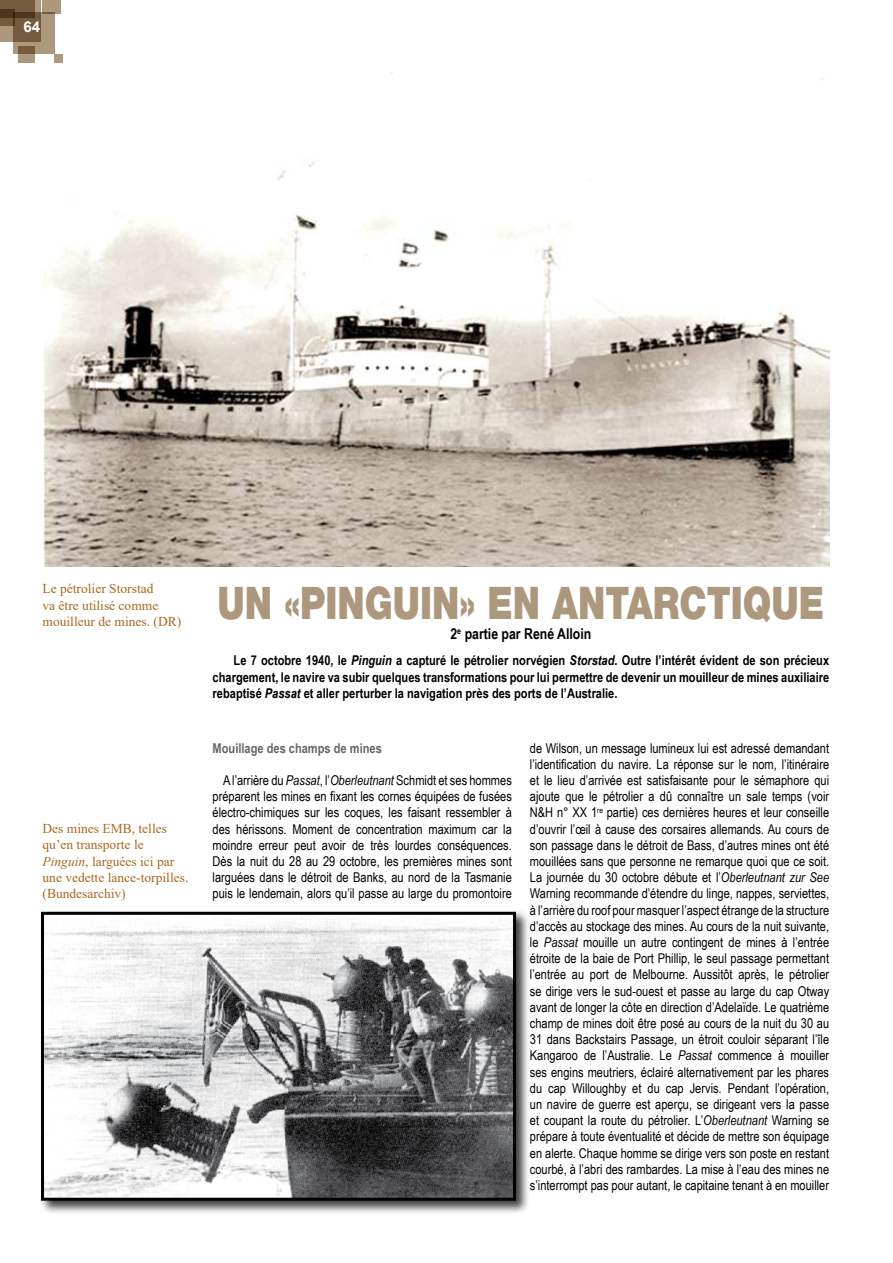
<style>
.page{position:relative;width:893px;height:1263px;background:#fff}
.page>*{position:absolute;margin:0;border:0;box-sizing:border-box;transform-origin:0 0}
.t1{font:900 45px "Helvetica Neue";color:#ad987e;scale:.8 1}
.t2{font:700 15px "Arial Narrow";color:#000}
.t3{font:700 15px "Arial";color:#fff}
.t4{font:13.5px/16.2px "Arial Narrow";color:#000;text-align:justify}
.t5{font:700 13.5px/16.2px "Arial Narrow";color:#000;text-align:justify}
.t6{font:13.5px/16.2px "Times New Roman";color:#a9671f}
.t7{font:700 13.5px "Arial Narrow";color:#666}
.s1{font-style:italic}
</style>
<div class="page">
<div style="left:0;top:0;width:41px;height:42px;background:#ad987e"></div>
<div style="left:0;top:0;width:34px;height:18px;background:#755a3e"></div>
<svg style="left:13px;top:13px;width:42px;height:41px;background:#8d755b"></svg>
<div style="left:55px;top:54px;width:8px;height:9px;background:#ad987e"></div>
<div style="left:43px;top:0;width:18px;height:14px;background:#ad987e"></div>
<svg style="left:19px;top:46px;width:16px;height:16px"></svg>
<svg style="left:0;top:9px;width:15px;height:16px"></svg>
<img style="left:43px;top:72px;width:786px;height:494px">
<div style="left:39px;top:909px;width:497px;height:312px;background:#000;opacity:.75"></div>
<img style="left:45px;top:916px;width:467px;height:281px">
<div style="left:41px;top:912px;width:475px;height:289px;border:3px solid #000"></div>
<p class="t3" style="left:24px;top:16px;width:18px">64</p>
<p class="t6" style="left:43px;top:580px;width:140px">Le pétrolier Storstad<br>va être utilisé comme mouilleur de mines. (DR)</p>
<h1 class="t1" style="left:218px;top:576px;width:760px">UN «PINGUIN» EN ANTARCTIQUE</h1>
<p class="t2" style="left:450px;top:622px;width:142px">2<sup>e</sup> partie par René Alloin</p>
<p class="t5" style="left:213px;top:652px;width:618px;text-indent:21px">Le 7 octobre 1940, le <span class="s1">Pinguin</span> a capturé le pétrolier norvégien <span class="s1">Storstad</span>. Outre l’intérêt évident de son précieux chargement, le navire va subir quelques transformations pour lui permettre de devenir un mouilleur de mines auxiliaire rebaptisé <span class="s1">Passat</span> et aller perturber la navigation près des ports de l’Australie.</p>
<p class="t6" style="left:43px;top:820px;width:147px">Des mines EMB, telles qu’en transporte le<br><span class="s1">Pinguin</span>, larguées ici par une vedette lance-torpilles. (Bundesarchiv)</p>
<p class="t7" style="left:213px;top:738px;width:171px">Mouillage des champs de mines</p>
<p class="t4" style="left:213px;top:772px;width:301px;text-indent:11px">A l’arrière du <span class="s1">Passat</span>, l’<span class="s1">Oberleutnant</span> Schmidt et ses hommes préparent les mines en fixant les cornes équipées de fusées électro-chimiques sur les coques, les faisant ressembler à des hérissons. Moment de concentration maximum car la moindre erreur peut avoir de très lourdes conséquences.<br>Dès la nuit du 28 au 29 octobre, les premières mines sont larguées dans le détroit de Banks, au nord de la Tasmanie puis le lendemain, alors qu’il passe au large du promontoire</p>
<p class="t4" style="left:530px;top:739px;width:301px">de Wilson, un message lumineux lui est adressé demandant l’identification du navire. La réponse sur le nom, l’itinéraire et le lieu d’arrivée est satisfaisante pour le sémaphore qui ajoute que le pétrolier a dû connaître un sale temps (voir N&amp;H n° XX 1<sup>re</sup> partie) ces dernières heures et leur conseille d’ouvrir l’œil à cause des corsaires allemands. Au cours de son passage dans le détroit de Bass, d’autres mines ont été mouillées sans que personne ne remarque quoi que ce soit.<br>La journée du 30 octobre débute et l’<span class="s1">Oberleutnant zur See </span>Warning recommande d’étendre du linge, nappes, serviettes, à l’arrière du roof pour masquer l’aspect étrange de la structure d’accès au stockage des mines. Au cours de la nuit suivante, le <span class="s1">Passat</span> mouille un autre contingent de mines à l’entrée étroite de la baie de Port Phillip, le seul passage permettant l’entrée au port de Melbourne. Aussitôt après, le pétrolier se dirige vers le sud-ouest et passe au large du cap Otway avant de longer la côte en direction d’Adelaïde. Le quatrième champ de mines doit être posé au cours de la nuit du 30 au 31 dans Backstairs Passage, un étroit couloir séparant l’île Kangaroo de l’Australie. Le <span class="s1">Passat</span> commence à mouiller ses engins meutriers, éclairé alternativement par les phares du cap Willoughby et du cap Jervis. Pendant l’opération, un navire de guerre est aperçu, se dirigeant vers la passe et coupant la route du pétrolier. L’<span class="s1">Oberleutnant</span> Warning se prépare à toute éventualité et décide de mettre son équipage en alerte. Chaque homme se dirige vers son poste en restant courbé, à l’abri des rambardes. La mise à l’eau des mines ne s’interrompt pas pour autant, le capitaine tenant à en mouiller</p>
</div>
